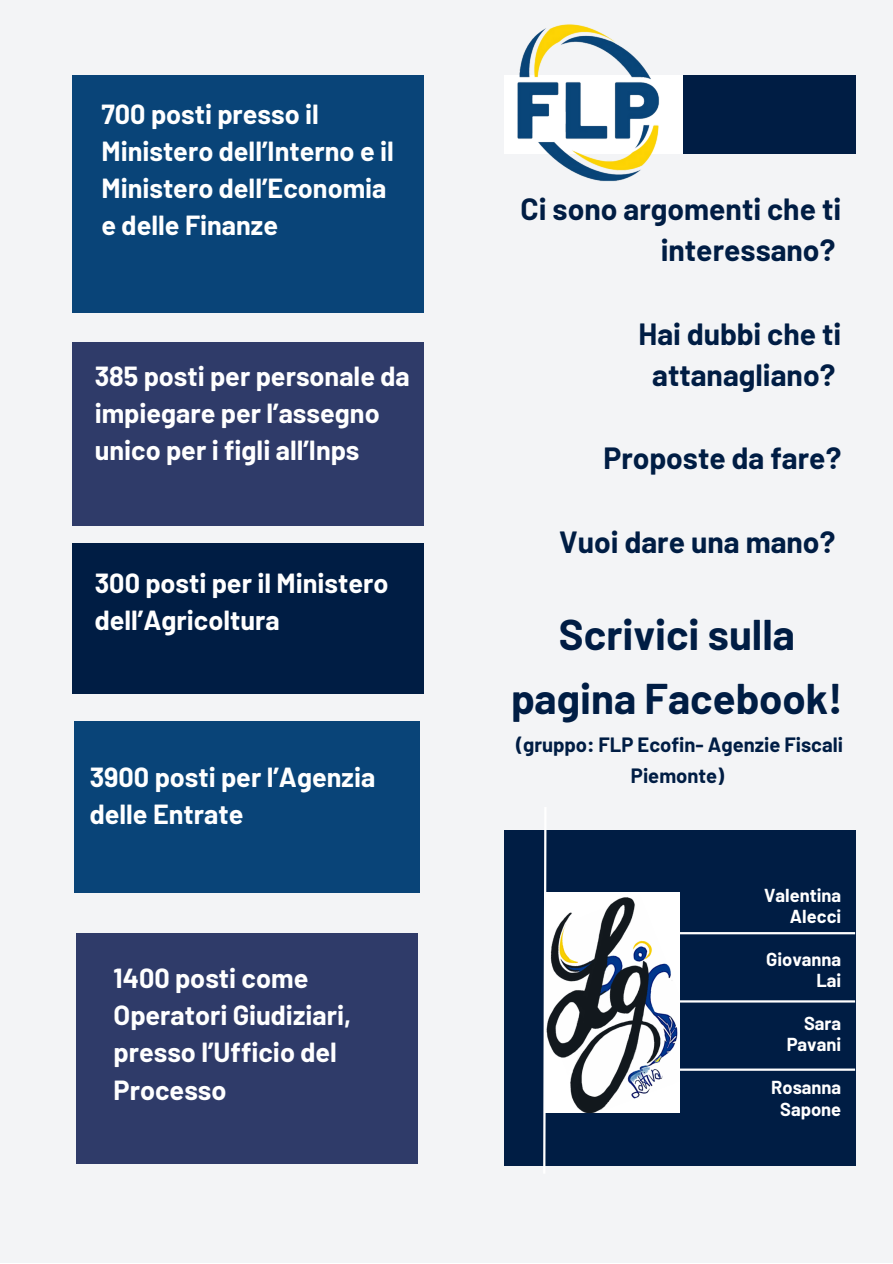
<style>
.page{position:relative;width:893px;height:1264px;background:#fff}
.page>*{position:absolute;margin:0;border:0;box-sizing:border-box;transform-origin:0 0}
.t1{font:700 42px/64.1px "Barlow";color:#001d44;text-align:center}
.t2{font:700 30px/41.5px "Barlow";color:#001d44;text-align:right}
.t3{font:700 27px/37px "Barlow";color:#fff}
.t4{font:700 20.25px/30.9px "Barlow";color:#001d44;text-align:center}
.t5{font:700 18.3px/21.3px "Barlow";color:#fff;text-align:right}
</style>
<div class="page">
<div style="left:0;top:0;width:892px;height:1262px;background:#f3f4f6"></div>
<div style="left:72px;top:75px;width:352px;height:238px;background:#094478"></div>
<div style="left:72px;top:343px;width:352px;height:183px;background:#2f3b69"></div>
<div style="left:72px;top:543px;width:352px;height:150px;background:#001d44"></div>
<div style="left:74px;top:721px;width:345px;height:171px;background:#094478"></div>
<div style="left:76px;top:933px;width:341px;height:230px;background:#2f3b69"></div>
<div style="left:503px;top:75px;width:352px;height:1090px;background:#001d44"></div>
<img style="left:547px;top:892px;width:132px;height:219px">
<div style="left:484px;top:154px;width:406px;height:675px;background:#f3f4f6"></div>
<hr style="left:679px;top:932px;width:176px;height:2px;background:#fff">
<hr style="left:679px;top:1000px;width:176px;height:2px;background:#fff">
<hr style="left:679px;top:1068px;width:176px;height:2px;background:#fff">
<svg style="left:542px;top:807px;width:5px;height:366px"></svg>
<img style="left:503px;top:24px;width:180px;height:158px">
<p class="t3" style="left:101px;top:94px;width:294px">700 posti presso il<br>Ministero dell’Interno e il<br>Ministero dell’Economia e delle Finanze</p>
<p class="t3" style="left:95px;top:356px;width:316px">385 posti per personale da impiegare per l’assegno unico per i figli all’Inps</p>
<p class="t3" style="left:95px;top:563px;width:295px">300 posti per il Ministero dell’Agricoltura</p>
<p class="t3" style="left:90px;top:758px;width:287px">3900 posti per l’Agenzia delle Entrate</p>
<p class="t3" style="left:114px;top:958px;width:239px">1400 posti come<br>Operatori Giudiziari, presso l’Ufficio del<br>Processo</p>
<p class="t2" style="left:520px;top:187px;width:322px">Ci sono argomenti che ti interessano?</p>
<p class="t2" style="left:638px;top:312px;width:204px;text-align:center">Hai dubbi che ti attanagliano?</p>
<p class="t2" style="left:603px;top:436px;width:239px">Proposte da fare?</p>
<p class="t2" style="left:559px;top:520px;width:277px">Vuoi dare una mano?</p>
<h1 class="t1" style="left:511px;top:601px;width:333px">Scrivici sulla pagina Facebook!</h1>
<p class="t4" style="left:516px;top:728px;width:328px">(gruppo: FLP Ecofin- Agenzie Fiscali<br>Piemonte)</p>
<p class="t5" style="left:764px;top:883px;width:79px">Valentina<br>Alecci</p>
<p class="t5" style="left:766px;top:948px;width:77px">Giovanna<br>Lai</p>
<p class="t5" style="left:786px;top:1012px;width:56px">Sara<br>Pavani</p>
<p class="t5" style="left:771px;top:1076px;width:72px;text-align:center">Rosanna<br>Sapone</p>
</div>
